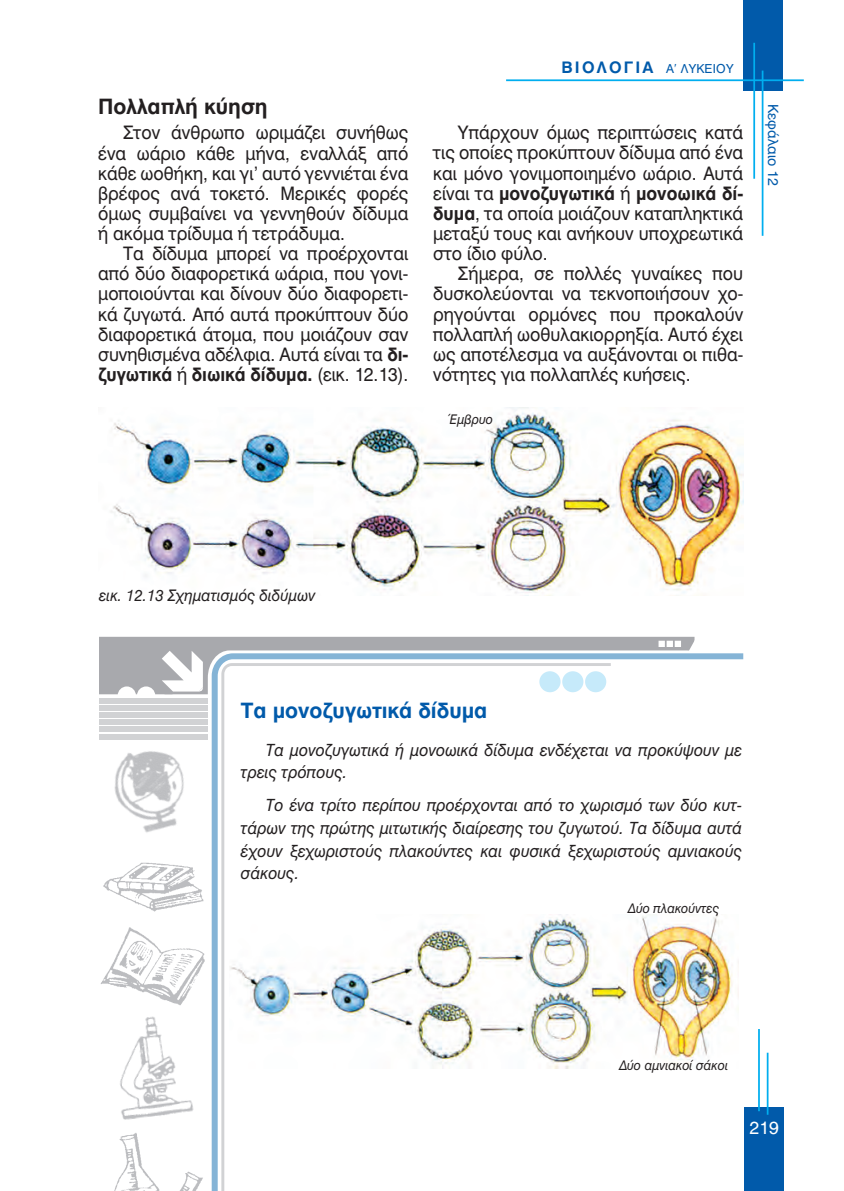
<style>
.page{position:relative;width:844px;height:1191px;background:#fff}
.page>*{position:absolute;margin:0;border:0;box-sizing:border-box;transform-origin:0 0}
.t1{font:700 21px "UB Helvetica";color:#015aaa}
.t2{font:700 21px "UB Helvetica";color:#231f20}
.t3{font:18.38px/20.1px "UB Helvetica";color:#231f20;text-align:justify;scale:.95 1}
.t4{font:17.5px "UB Helvetica";color:#fff}
.t5{font:italic 16.62px/22.8px "UB Helvetica";color:#231f20;scale:.95 1}
.t6{font:italic 15.75px "UB Helvetica";color:#231f20;scale:.95 1}
.t7{font:700 15.75px "UB Helvetica";letter-spacing:.14em;color:#015aaa}
.t8{font:14px "UB Helvetica";color:#015aaa}
.t9{font:italic 13.12px "UB Helvetica";color:#231f20;scale:.95 1}
.s1{font-weight:700}
.s2{font-weight:400;font-size:12.25px}
.s3{font-family:"Apollonia";font-weight:400;font-style:italic;font-size:12.25px}
</style>
<div class="page">
<div style="left:743px;top:0;width:40px;height:91px;background:#015aaa"></div>
<hr style="left:762px;top:71px;width:1px;height:165px;background:#00aeef">
<hr style="left:753px;top:43px;width:2px;height:136px;background:#00aeef">
<hr style="left:506px;top:79px;width:298px;height:2px;background:#00aeef">
<div style="left:744px;top:1107px;width:40px;height:84px;background:#015aaa"></div>
<hr style="left:758px;top:1029px;width:2px;height:82px;background:#00aeef">
<hr style="left:767px;top:1052px;width:1px;height:62px;background:#00aeef">
<img style="left:110px;top:407px;width:633px;height:187px">
<div style="left:99px;top:705px;width:109px;height:6px;background:#d1d2d4"></div>
<div style="left:99px;top:712px;width:109px;height:6px;background:#d1d2d4"></div>
<svg style="left:212px;top:653px;width:531px;height:538px"></svg>
<svg style="left:221px;top:694px;width:390px;height:497px"></svg>
<img style="left:99px;top:715px;width:121px;height:168px">
<img style="left:99px;top:845px;width:109px;height:60px">
<img style="left:100px;top:905px;width:105px;height:94px">
<img style="left:120px;top:999px;width:74px;height:121px">
<img style="left:114px;top:1133px;width:89px;height:58px">
<div style="left:99px;top:698px;width:109px;height:6px;background:#d1d2d4"></div>
<svg style="left:99px;top:636px;width:643px;height:58px"></svg>
<img style="left:230px;top:915px;width:509px;height:154px">
<p class="t2" style="left:98px;top:94px;width:171px">Πολλαπλή κύηση</p>
<p class="t3" style="left:98px;top:123px;width:328px;text-indent:25px">Στον άνθρωπο ωριμάζει συνήθως ένα ωάριο κάθε μήνα, εναλλάξ από κάθε ωοθήκη, και γι' αυτό γεννιέται ένα βρέφος ανά τοκετό. Μερικές φορές όμως συμβαίνει να γεννηθούν δίδυμα ή ακόμα τρίδυμα ή τετράδυμα.</p>
<p class="t3" style="left:98px;top:243px;width:328px;text-indent:25px">Τα δίδυμα μπορεί να προέρχονται από δύο διαφορετικά ωάρια, που γονι&shy;μοποιούνται και δίνουν δύο διαφορετι&shy;κά ζυγωτά. Από αυτά προκύπτουν δύο διαφορετικά άτομα, που μοιάζουν σαν συνηθισμένα αδέλφια. Αυτά είναι τα <span class="s1">δι&shy;ζυγωτικά</span> ή <span class="s1">διωικά δίδυμα.</span> (εικ. 12.13).</p>
<p class="t7" style="left:561px;top:58px;width:174px">ΒIOΛΟΓΙΑ <span class="s2">Α</span><span class="s3">'</span> <span class="s2">ΛΥΚΕΙΟΥ</span></p>
<p class="t3" style="left:433px;top:123px;width:328px;text-indent:25px">Υπάρχουν όμως περιπτώσεις κατά τις οποίες προκύπτουν δίδυμα από ένα και μόνο γονιμοποιημένο ωάριο. Αυτά είναι τα <span class="s1">μονοζυγωτικά</span> ή <span class="s1">μονοωικά δί&shy;δυμα</span>, τα οποία μοιάζουν καταπληκτικά μεταξύ τους και ανήκουν υποχρεωτικά στο ίδιο φύλο.</p>
<p class="t3" style="left:433px;top:263px;width:328px;text-indent:25px">Σήμερα, σε πολλές γυναίκες που δυσκολεύονται να τεκνοποιήσουν χο&shy;ρηγούνται ορμόνες που προκαλούν πολλαπλή ωοθυλακιορρηξία. Αυτό έχει ως αποτέλεσμα να αυξάνονται οι πιθα&shy;νότητες για πολλαπλές κυήσεις.</p>
<p class="t9" style="left:448px;top:411px;width:49px">Έμβρυο</p>
<p class="t8" style="left:781px;top:104px;width:83px;rotate:90deg">Κεφάλαιο 12</p>
<p class="t6" style="left:99px;top:585px;width:229px">εικ. 12.13 Σχηματισμός διδύμων</p>
<p class="t1" style="left:241px;top:697px;width:248px">Τα μονοζυγωτικά δίδυμα</p>
<p class="t5" style="left:241px;top:738px;width:529px;text-indent:25px">Τα μονοζυγωτικά ή μονοωικά δίδυμα ενδέχεται να προκύψουν με τρεις τρόπους.</p>
<p class="t5" style="left:241px;top:793px;width:529px;text-align:justify;text-indent:25px">Το ένα τρίτο περίπου προέρχονται από το χωρισμό των δύο κυτ&shy;τάρων της πρώτης μιτωτικής διαίρεσης του ζυγωτού. Τα δίδυμα αυτά έχουν ξεχωριστούς πλακούντες και φυσικά ξεχωριστούς αμνιακούς σάκους.</p>
<p class="t9" style="left:628px;top:900px;width:97px">Δύο πλακούντες</p>
<p class="t9" style="left:619px;top:1057px;width:116px">Δύο αμνιακοί σάκοι</p>
<p class="t4" style="left:749px;top:1117px;width:31px">219</p>
</div>
